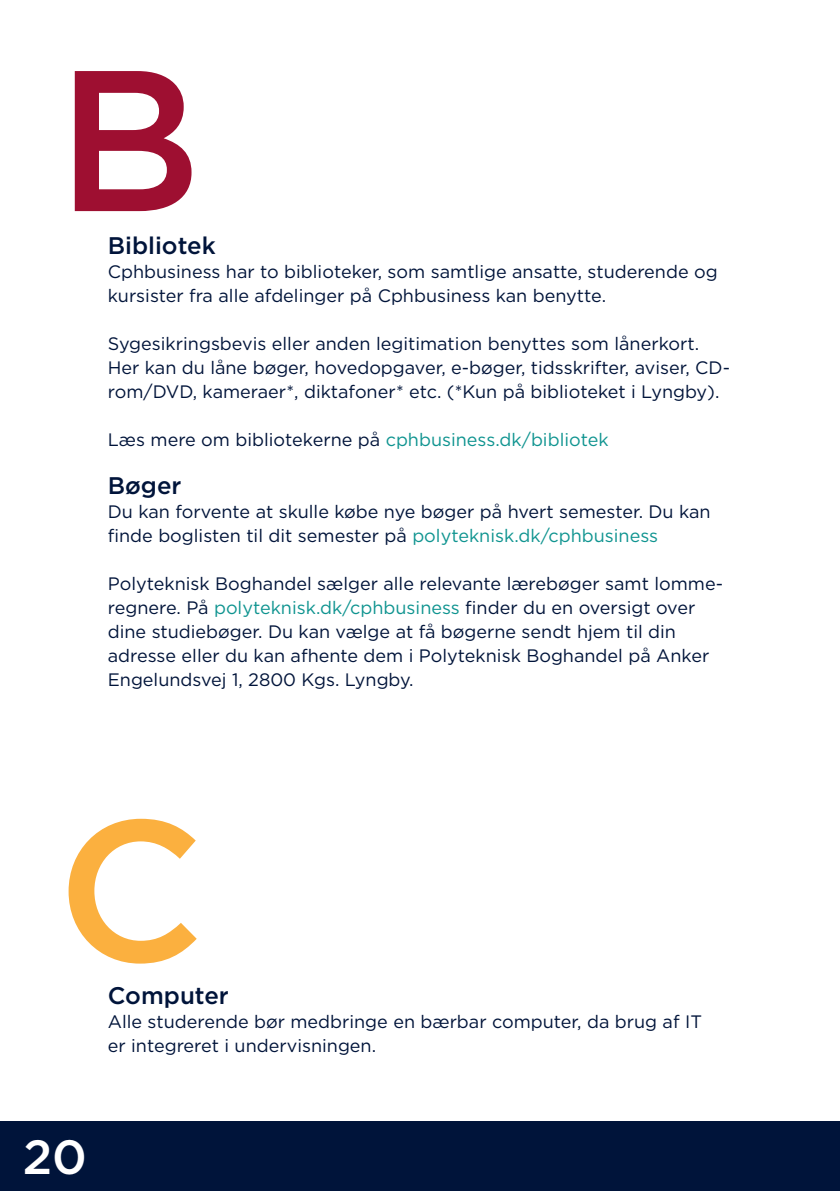
<style>
.page{position:relative;width:840px;height:1191px;background:#fff}
.page>*{position:absolute;margin:0;border:0;box-sizing:border-box;transform-origin:0 0}
.t1{font:500 200px "Gotham";color:#9e0f31}
.t2{font:500 200px "Gotham";color:#fbb03f}
.t3{font:500 48px "Gotham";color:#fff}
.t4{font:500 24px "Gotham";color:#00143a}
.t5{font:18px/24px "Gotham";color:#00143a}
.s1{color:#0f9490}
</style>
<div class="page">
<div style="left:0;top:1121px;width:839px;height:70px;background:#00143a"></div>
<p class="t1" style="left:57px;top:9px;width:146px">B</p>
<p class="t4" style="left:108px;top:229px;width:109px">Bibliotek</p>
<p class="t5" style="left:108px;top:259px;width:611px">Cphbusiness har to biblioteker, som samtlige ansatte, studerende og kursister fra alle afdelinger på Cphbusiness kan benytte.</p>
<p class="t5" style="left:108px;top:331px;width:592px">Sygesikringsbevis eller anden legitimation benyttes som lånerkort.</p>
<p class="t5" style="left:108px;top:355px;width:623px">Her kan du låne bøger, hovedopgaver, e-bøger, tidsskrifter, aviser, CD&shy;rom/DVD, kameraer*, diktafoner* etc. (*Kun på biblioteket i Lyngby).</p>
<p class="t5" style="left:108px;top:427px;width:502px">Læs mere om bibliotekerne på <span class="s1">cphbusiness.dk/bibliotek</span></p>
<p class="t4" style="left:108px;top:469px;width:75px">Bøger</p>
<p class="t5" style="left:108px;top:499px;width:604px">Du kan forvente at skulle købe nye bøger på hvert semester. Du kan finde boglisten til dit semester på <span class="s1">polyteknisk.dk/cphbusiness</span></p>
<p class="t5" style="left:108px;top:571px;width:616px">Polyteknisk Boghandel sælger alle relevante lærebøger samt lomme&shy;regnere. På <span class="s1">polyteknisk.dk/cphbusiness</span> finder du en oversigt over dine studiebøger. Du kan vælge at få bøgerne sendt hjem til din adresse eller du kan afhente dem i Polyteknisk Boghandel på Anker Engelundsvej 1, 2800 Kgs. Lyngby.</p>
<p class="t2" style="left:57px;top:759px;width:149px">C</p>
<p class="t4" style="left:108px;top:979px;width:122px">Computer</p>
<p class="t5" style="left:108px;top:1009px;width:595px">Alle studerende bør medbringe en bærbar computer, da brug af IT</p>
<p class="t5" style="left:108px;top:1033px;width:270px">er integreret i undervisningen.</p>
<h2 class="t3" style="left:23px;top:1125px;width:66px">20</h2>
</div>
